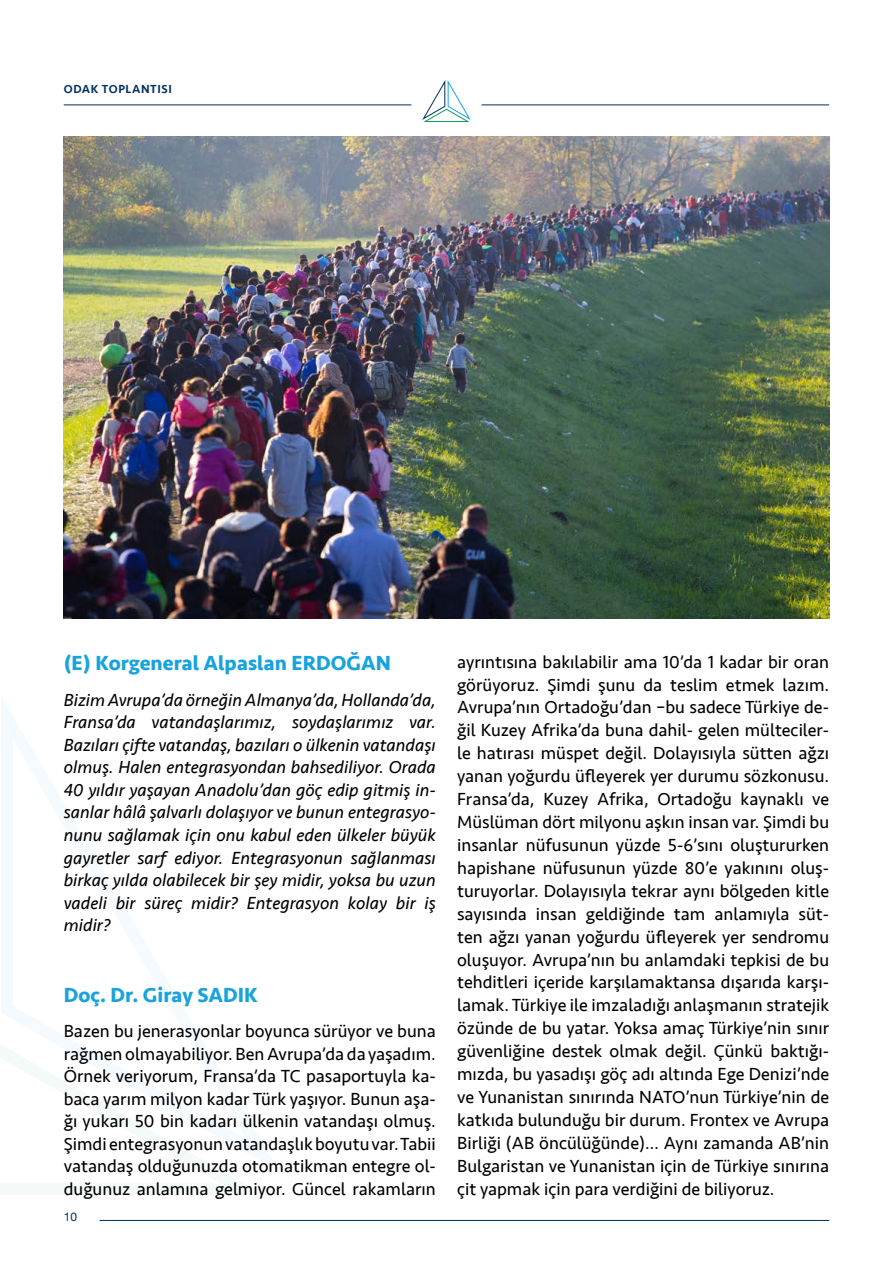
<style>
.page{position:relative;width:893px;height:1263px;background:#fff}
.page>*{position:absolute;margin:0;border:0;box-sizing:border-box;transform-origin:0 0}
.t1{font:700 21px "Seravek";color:#19a3dd}
.t2{font:18px/23px "Seravek";color:#000;text-align:justify}
.t3{font:italic 18px/22.5px "Seravek";color:#000;text-align:justify}
.t4{font:500 12px "Seravek";letter-spacing:.05em;color:#002f5e}
.t5{font:12px "Helvetica Neue";color:#002f5e}
</style>
<div class="page">
<hr style="left:64px;top:105px;width:347px;height:1px;background:#002f5e">
<hr style="left:100px;top:1220px;width:729px;height:1px;background:#002f5e">
<hr style="left:482px;top:105px;width:347px;height:1px;background:#002f5e">
<svg style="left:422px;top:80px;width:49px;height:42px"></svg>
<svg style="left:1px;top:697px;width:277px;height:473px"></svg>
<svg style="left:0;top:1036px;width:265px;height:159px"></svg>
<img style="left:64px;top:136px;width:765px;height:483px">
<p class="t4" style="left:64px;top:82px;width:110px">ODAK TOPLANTISI</p>
<p class="t1" style="left:64px;top:647px;width:329px">(E) Korgeneral Alpaslan ERDOĞAN</p>
<p class="t3" style="left:64px;top:688px;width:374px">Bizim Avrupa’da örneğin Almanya’da, Hollanda’da, Fransa’da vatandaşlarımız, soydaşlarımız var.<br>Bazıları çifte vatandaş, bazıları o ülkenin vatandaşı olmuş. Halen entegrasyondan bahsediliyor. Orada 40 yıldır yaşayan Anadolu’dan göç edip gitmiş in&shy;sanlar hâlâ şalvarlı dolaşıyor ve bunun entegrasyo&shy;nunu sağlamak için onu kabul eden ülkeler büyük gayretler sarf ediyor. Entegrasyonun sağlanması birkaç yılda olabilecek bir şey midir, yoksa bu uzun vadeli bir süreç midir? Entegrasyon kolay bir iş midir?</p>
<p class="t1" style="left:64px;top:978px;width:195px">Doç. Dr. Giray SADIK</p>
<p class="t2" style="left:64px;top:1020px;width:374px;line-height:22.5px">Bazen bu jenerasyonlar boyunca sürüyor ve buna rağmen olmayabiliyor. Ben Avrupa’da da yaşadım.<br>Örnek veriyorum, Fransa’da TC pasaportuyla ka&shy;baca yarım milyon kadar Türk yaşıyor. Bunun aşa&shy;ğı yukarı 50 bin kadarı ülkenin vatandaşı olmuş.<br>Şimdi entegrasyonun vatandaşlık boyutu var. Tabii vatandaş olduğunuzda otomatikman entegre ol&shy;duğunuz anlamına gelmiyor. Güncel rakamların</p>
<p class="t5" style="left:64px;top:1208px;width:15px">10</p>
<p class="t2" style="left:457px;top:650px;width:374px">ayrıntısına bakılabilir ama 10’da 1 kadar bir oran görüyoruz. Şimdi şunu da teslim etmek lazım.<br>Avrupa’nın Ortadoğu’dan –bu sadece Türkiye de&shy;ğil Kuzey Afrika’da buna dahil- gelen mülteciler&shy;le hatırası müspet değil. Dolayısıyla sütten ağzı yanan yoğurdu üfleyerek yer durumu sözkonusu.<br>Fransa’da, Kuzey Afrika, Ortadoğu kaynaklı ve Müslüman dört milyonu aşkın insan var. Şimdi bu insanlar nüfusunun yüzde 5-6’sını oluştururken hapishane nüfusunun yüzde 80’e yakınını oluş&shy;turuyorlar. Dolayısıyla tekrar aynı bölgeden kitle sayısında insan geldiğinde tam anlamıyla süt&shy;ten ağzı yanan yoğurdu üfleyerek yer sendromu oluşuyor. Avrupa’nın bu anlamdaki tepkisi de bu tehditleri içeride karşılamaktansa dışarıda karşı&shy;lamak. Türkiye ile imzaladığı anlaşmanın stratejik özünde de bu yatar. Yoksa amaç Türkiye’nin sınır güvenliğine destek olmak değil. Çünkü baktığı&shy;mızda, bu yasadışı göç adı altında Ege Denizi’nde ve Yunanistan sınırında NATO’nun Türkiye’nin de katkıda bulunduğu bir durum. Frontex ve Avrupa Birliği (AB öncülüğünde)… Aynı zamanda AB’nin Bulgaristan ve Yunanistan için de Türkiye sınırına çit yapmak için para verdiğini de biliyoruz.</p>
</div>
